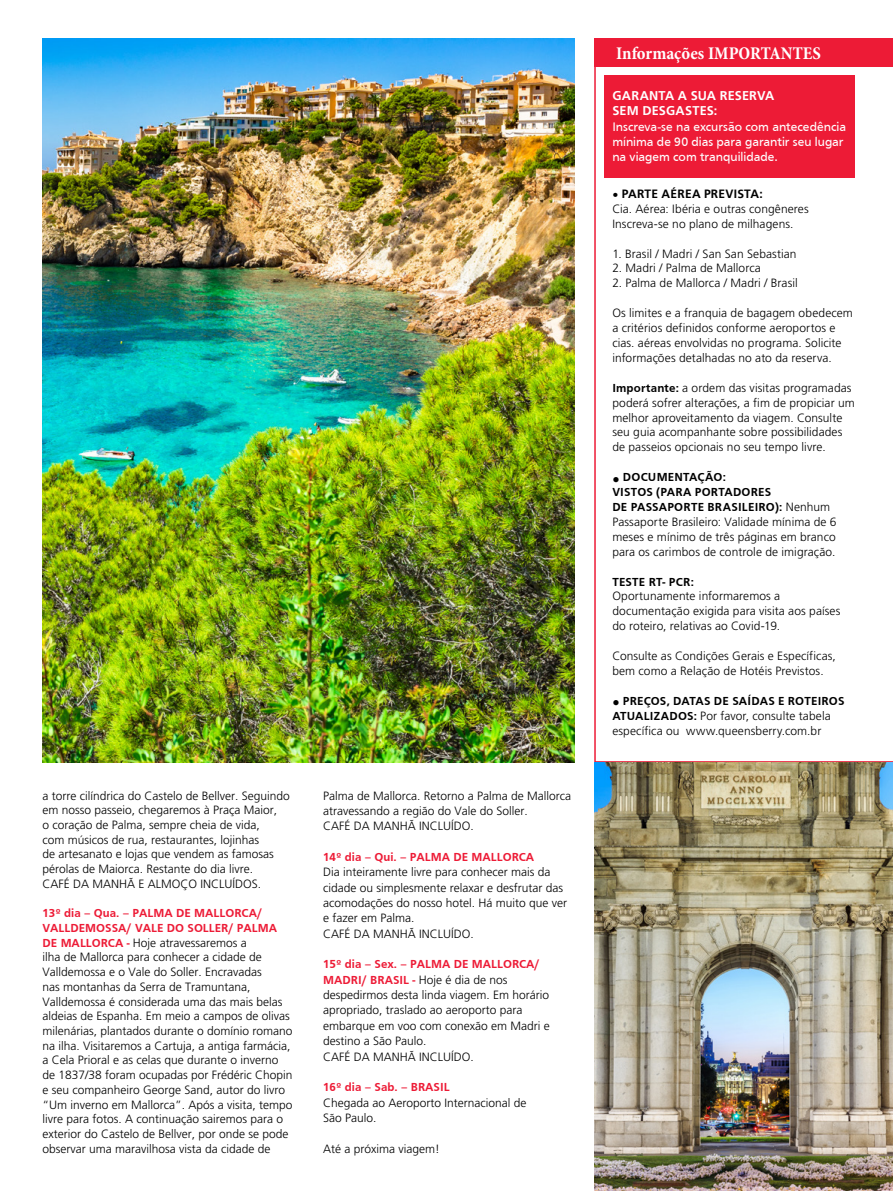
<style>
.page{position:relative;width:893px;height:1191px;background:#fff}
.page>*{position:absolute;margin:0;border:0;box-sizing:border-box;transform-origin:0 0}
.t1{font:700 condensed 18px "Minion Pro";color:#fff}
.t2{font:12.75px/15.3px "Frutiger";color:#fff}
.t3{font:700 12.75px/15.3px "Frutiger LT Std";letter-spacing:.015em;color:#fff}
.t4{font:300 12px/14.7px "Frutiger";color:#000}
.t5{font:700 12px "Frutiger";color:#ed1b36}
.t6{font:700 12px "Frutiger LT";letter-spacing:.02em;color:#000}
.t7{font:700 12px "Frutiger";letter-spacing:.02em;color:#000}
.s1{font-weight:700;color:#ed1b36}
.s2{font-weight:700}
.s3{font-family:"Verdana";font-weight:400}
</style>
<div class="page">
<svg style="left:594px;top:67px;width:299px;height:695px"></svg>
<div style="left:594px;top:38px;width:299px;height:29px;background:#ed1b36"></div>
<div style="left:604px;top:75px;width:251px;height:103px;background:#ed1b36"></div>
<img style="left:43px;top:38px;width:531px;height:724px">
<img style="left:594px;top:762px;width:299px;height:429px">
<p class="t4" style="left:43px;top:788px;width:249px">a torre cilíndrica do Castelo de Bellver. Seguindo em nosso passeio, chegaremos à Praça Maior,<br>o coração de Palma, sempre cheia de vida,<br>com músicos de rua, restaurantes, lojinhas<br>de artesanato e lojas que vendem as famosas pérolas de Maiorca. Restante do dia livre.<br>CAFÉ DA MANHÃ E ALMOÇO INCLUÍDOS.</p>
<p class="t4" style="left:43px;top:905px;width:252px"><span class="s1">13º dia – Qua. – PALMA DE MALLORCA/ VALLDEMOSSA/ VALE DO SOLLER/ PALMA DE MALLORCA -</span> Hoje atravessaremos a<br>ilha de Mallorca para conhecer a cidade de Valldemossa e o Vale do Soller. Encravadas<br>nas montanhas da Serra de Tramuntana, Valldemossa é considerada uma das mais belas aldeias de Espanha. Em meio a campos de olivas milenárias, plantados durante o domínio romano na ilha. Visitaremos a Cartuja, a antiga farmácia, a Cela Prioral e as celas que durante o inverno de 1837/38 foram ocupadas por Frédéric Chopin e seu companheiro George Sand, autor do livro “Um inverno em Mallorca”. Após a visita, tempo livre para fotos. A continuação sairemos para o exterior do Castelo de Bellver, por onde se pode observar uma maravilhosa vista da cidade de</p>
<p class="t4" style="left:323px;top:787px;width:250px;line-height:15.3px">Palma de Mallorca. Retorno a Palma de Mallorca atravessando a região do Vale do Soller.<br>CAFÉ DA MANHÃ INCLUÍDO.</p>
<p class="t5" style="left:323px;top:850px;width:213px">14º dia – Qui. – PALMA DE MALLORCA</p>
<p class="t4" style="left:323px;top:864px;width:246px;line-height:15.3px">Dia inteiramente livre para conhecer mais da cidade ou simplesmente relaxar e desfrutar das acomodações do nosso hotel. Há muito que ver e fazer em Palma.<br>CAFÉ DA MANHÃ INCLUÍDO.</p>
<p class="t4" style="left:323px;top:956px;width:228px;line-height:15.3px"><span class="s1">15º dia – Sex. – PALMA DE MALLORCA/<br>MADRI/ BRASIL -</span> Hoje é dia de nos despedirmos desta linda viagem. Em horário apropriado, traslado ao aeroporto para embarque em voo com conexão em Madri e destino a São Paulo.<br>CAFÉ DA MANHÃ INCLUÍDO.</p>
<p class="t5" style="left:323px;top:1080px;width:128px">16º dia – Sab. – BRASIL</p>
<p class="t4" style="left:323px;top:1094px;width:205px;line-height:15.3px">Chegada ao Aeroporto Internacional de<br>São Paulo.</p>
<p class="t4" style="left:323px;top:1141px;width:118px">Até a próxima viagem!</p>
<h1 class="t1" style="left:616px;top:41px;width:206px">Informações IMPORTANTES</h1>
<p class="t3" style="left:612px;top:88px;width:164px">GARANTA A SUA RESERVA<br>SEM DESGASTES:</p>
<p class="t2" style="left:612px;top:118px;width:235px">Inscreva-se na excursão com antecedência mínima de 90 dias para garantir seu lugar na viagem com tranquilidade.</p>
<p class="t6" style="left:612px;top:187px;width:152px">• PARTE AÉREA PREVISTA:</p>
<p class="t4" style="left:612px;top:201px;width:198px">Cia. Aérea: Ibéria e outras congêneres<br>Inscreva-se no plano de milhagens.</p>
<p class="t4" style="left:612px;top:246px;width:186px">1. Brasil / Madri / San San Sebastian</p>
<p class="t4" style="left:612px;top:261px;width:150px">2. Madri / Palma de Mallorca</p>
<p class="t4" style="left:612px;top:276px;width:187px">2. Palma de Mallorca / Madri / Brasil</p>
<p class="t4" style="left:612px;top:305px;width:242px">Os limites e a franquia de bagagem obedecem a critérios definidos conforme aeroportos e cias. aéreas envolvidas no programa. Solicite informações detalhadas no ato da reserva.</p>
<p class="t4" style="left:612px;top:380px;width:244px"><span class="s2">Importante:</span> a ordem das visitas programadas poderá sofrer alterações, a fim de propiciar um melhor aproveitamento da viagem. Consulte seu guia acompanhante sobre possibilidades de passeios opcionais no seu tempo livre.</p>
<p class="t4" style="left:612px;top:469px;width:226px"><span class="s3">●</span> <span class="s2">DOCUMENTAÇÃO:<br>VISTOS (PARA PORTADORES<br>DE PASSAPORTE BRASILEIRO):</span> Nenhum Passaporte Brasileiro: Validade mínima de 6 meses e mínimo de três páginas em branco para os carimbos de controle de imigração.</p>
<p class="t7" style="left:612px;top:574px;width:83px">TESTE RT- PCR:</p>
<p class="t4" style="left:612px;top:589px;width:230px">Oportunamente informaremos a documentação exigida para visita aos países do roteiro, relativas ao Covid-19.</p>
<p class="t4" style="left:612px;top:648px;width:225px">Consulte as Condições Gerais e Específicas, bem como a Relação de Hotéis Previstos.</p>
<p class="t4" style="left:612px;top:693px;width:234px"><span class="s3">●</span> <span class="s2">PREÇOS, DATAS DE SAÍDAS E ROTEIROS<br>ATUALIZADOS:</span> Por favor, consulte tabela específica ou www.queensberry.com.br</p>
</div>
